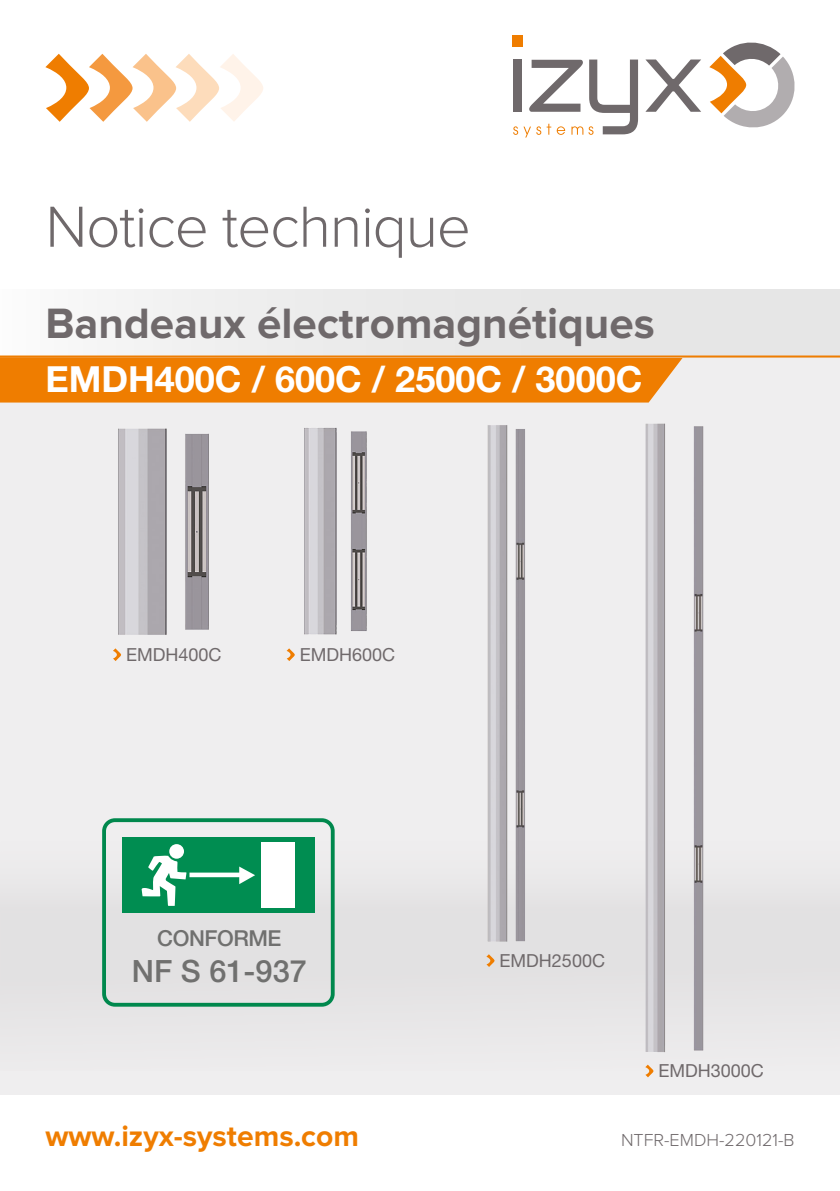
<style>
.page{position:relative;width:840px;height:1191px;background:#fff}
.page>*{position:absolute;margin:0;border:0;box-sizing:border-box;transform-origin:0 0}
.Titre_fiche{font:300 60px "Proxima Nova";letter-spacing:-.02em;color:#6f696b}
.Titre_fiche-2{font:700 44px "Proxima Nova";color:#6f696b}
.Sous-titre-fiche{font:700 36px "Helvetica Neue LT Std";color:#fff}
.t1{font:500 30.8px "Helvetica Neue LT Std";color:#70706f}
.Titre_fiche-3{font:700 30px "Proxima Nova";color:#ef7d00}
.t2{font:500 22px "Helvetica Neue LT Std";letter-spacing:-.02em;color:#70706f}
.tableau_centre{font:18px "Helvetica Neue LT Std";color:#6f696b}
.Titre_fiche-4{font:300 18px "Proxima Nova";color:#6f696b}
</style>
<div class="page">
<div style="left:0;top:356px;width:839px;height:738px;background:#efeeef"></div>
<div style="left:0;top:829px;width:839px;height:242px;background:#e6e5e6"></div>
<div style="left:0;top:357px;width:682px;height:45px;background:#ef7d00"></div>
<div style="left:0;top:289px;width:839px;height:68px;background:#e6e6e6"></div>
<hr style="left:0;top:355px;width:839px;height:2px;background:#ef7d00">
<div style="left:511px;top:35px;width:11px;height:11px;background:#ef7d00"></div>
<svg style="left:645px;top:59px;width:55px;height:53px"></svg>
<svg style="left:709px;top:42px;width:86px;height:86px"></svg>
<svg style="left:513px;top:60px;width:124px;height:77px"></svg>
<svg style="left:45px;top:54px;width:218px;height:68px"></svg>
<div style="left:122px;top:837px;width:193px;height:75px;background:#008d51"></div>
<div style="left:169px;top:844px;width:15px;height:14px;background:#fff;border-radius:50%"></div>
<svg style="left:141px;top:855px;width:114px;height:51px"></svg>
<div style="left:260px;top:842px;width:34px;height:66px;background:#fff"></div>
<div style="left:102px;top:818px;width:232px;height:188px;border:4px solid #00884d;border-radius:11px"></div>
<img style="left:487px;top:425px;width:38px;height:517px">
<img style="left:645px;top:423px;width:59px;height:629px">
<img style="left:118px;top:428px;width:91px;height:207px">
<img style="left:304px;top:427px;width:63px;height:208px">
<svg style="left:113px;top:648px;width:8px;height:13px"></svg>
<svg style="left:286px;top:648px;width:8px;height:13px"></svg>
<svg style="left:486px;top:954px;width:8px;height:13px"></svg>
<svg style="left:645px;top:1064px;width:8px;height:13px"></svg>
<p class="Titre_fiche" style="left:45px;top:199px;width:426px">Notice technique</p>
<p class="Titre_fiche-2" style="left:45px;top:303px;width:610px">Bandeaux électromagnétiques</p>
<p class="Sous-titre-fiche" style="left:45px;top:357px;width:598px">EMDH400C / 600C / 2500C / 3000C</p>
<p class="tableau_centre" style="left:126px;top:644px;width:97px">EMDH400C</p>
<p class="tableau_centre" style="left:299px;top:644px;width:97px">EMDH600C</p>
<p class="t2" style="left:157px;top:925px;width:126px">CONFORME</p>
<p class="t1" style="left:132px;top:952px;width:176px">NF S 61-937</p>
<p class="tableau_centre" style="left:499px;top:949px;width:107px">EMDH2500C</p>
<p class="tableau_centre" style="left:658px;top:1060px;width:107px">EMDH3000C</p>
<p class="Titre_fiche-3" style="left:45px;top:1122px;width:315px">www.izyx-systems.com</p>
<p class="Titre_fiche-4" style="left:620px;top:1131px;width:175px">NTFR-EMDH-220121-B</p>
</div>
